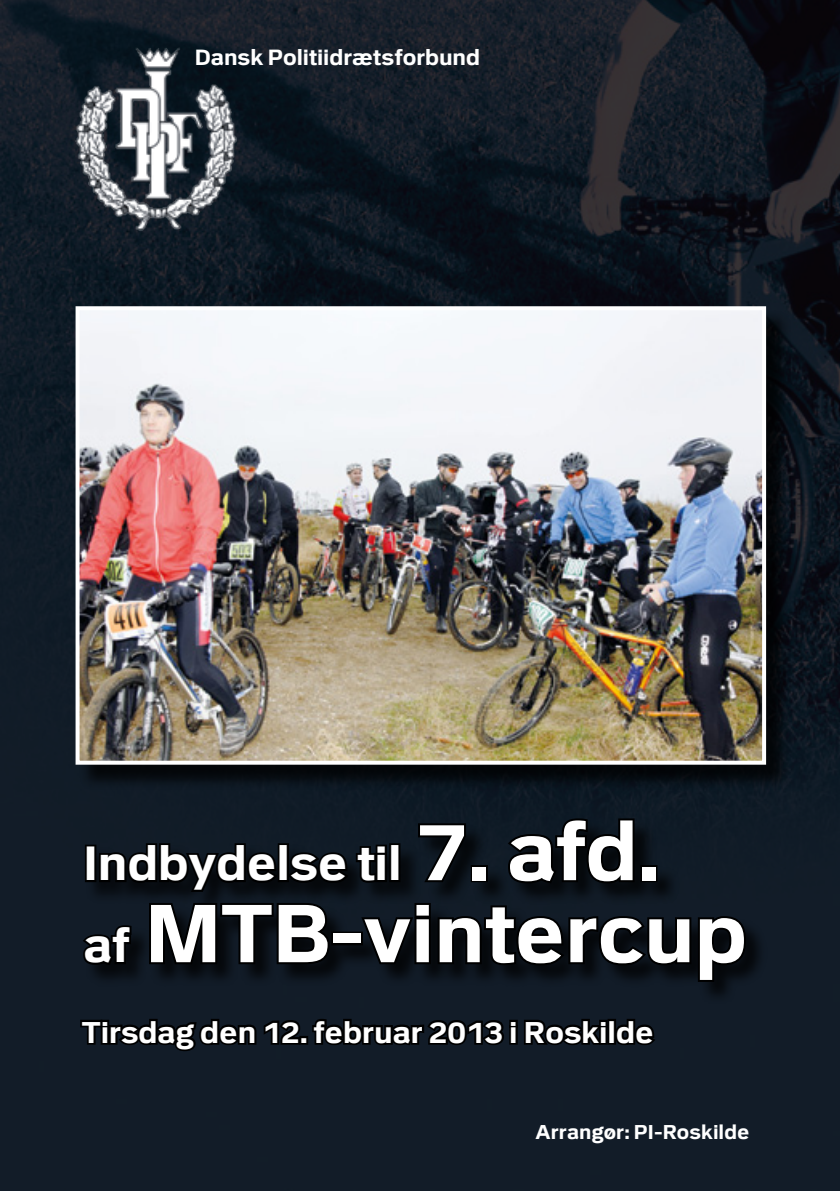
<style>
.page{position:relative;width:840px;height:1191px;background:#fff}
.page>*{position:absolute;margin:0;border:0;box-sizing:border-box;transform-origin:0 0}
.t1{font:700 82px "Politi";color:#fff}
.t2{font:700 48px "Politi";color:#fff}
.t3{font:700 30px "Politi";color:#fff}
.t4{font:700 22px "Politi";color:#fff}
.t5{font:700 20px "Politi";color:#fff}
.s1{font-size:82px}
.s2{font-size:48px}
</style>
<div class="page">
<img style="left:0;top:0;width:839px;height:1191px">
<div style="left:85px;top:818px;width:681px;height:186px;background:#000;opacity:.75"></div>
<img style="left:71px;top:44px;width:175px;height:190px">
<div style="left:78px;top:309px;width:712px;height:480px;background:#000;opacity:.75"></div>
<img style="left:80px;top:311px;width:680px;height:448px">
<div style="left:75px;top:306px;width:690px;height:458px;border:4px solid #fff"></div>
<svg style="left:78px;top:816px;width:669px;height:252px;background:#0b121a"></svg>
<p class="t4" style="left:194px;top:46px;width:287px">Dansk Politiidrætsforbund</p>
<h2 class="t2" style="left:83px;top:837px;width:578px">Indbydelse til <span class="s1">7. afd.</span></h2>
<h1 class="t1" style="left:83px;top:889px;width:664px"><span class="s2">af</span> MTB-vintercup</h1>
<p class="t3" style="left:82px;top:1016px;width:573px">Tirsdag den 12. februar 2013 i Roskilde</p>
<p class="t5" style="left:535px;top:1121px;width:215px">Arrangør: PI-Roskilde</p>
</div>
